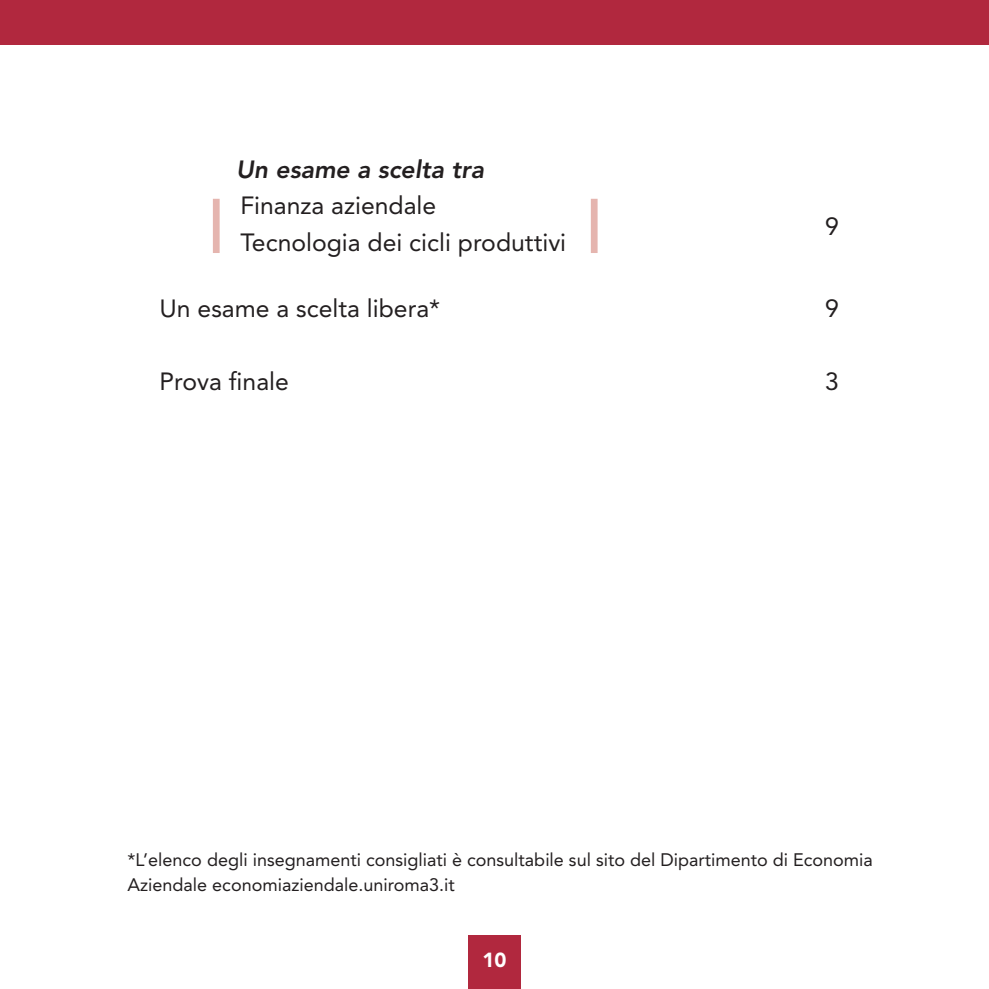
<style>
.page{position:relative;width:989px;height:989px;background:#fff}
.page>*{position:absolute;margin:0;border:0;box-sizing:border-box;transform-origin:0 0}
.t1{font:24.75px "Avenir";color:#231f20}
.t2{font:italic 800 24.75px "Avenir";color:#231f20}
.t3{font:900 20.25px "Avenir";color:#fff}
.t4{font:18px/24.5px "Avenir";color:#231f20}
</style>
<div class="page">
<div style="left:468px;top:934px;width:53px;height:55px;background:#b1283e"></div>
<div style="left:0;top:0;width:989px;height:45px;background:#b1283e"></div>
<div style="left:213px;top:199px;width:7px;height:54px;background:#e5b5af"></div>
<div style="left:591px;top:199px;width:6px;height:54px;background:#e5b5af"></div>
<h1 class="t2" style="left:236px;top:155px;width:249px">Un esame a scelta tra</h1>
<h1 class="t1" style="left:240px;top:186px;width:197px">Finanza aziendale</h1>
<h1 class="t1" style="left:240px;top:222px;width:327px">Tecnologia dei cicli produttivi</h1>
<h1 class="t1" style="left:825px;top:206px;width:15px">9</h1>
<h1 class="t1" style="left:159px;top:288px;width:282px">Un esame a scelta libera*</h1>
<h1 class="t1" style="left:825px;top:288px;width:15px">9</h1>
<h1 class="t1" style="left:159px;top:361px;width:131px">Prova finale</h1>
<h1 class="t1" style="left:825px;top:361px;width:15px">3</h1>
<p class="t4" style="left:128px;top:847px;width:747px">*L’elenco degli insegnamenti consigliati è consultabile sul sito del Dipartimento di Economia<br>Aziendale economiaziendale.uniroma3.it</p>
<p class="t3" style="left:482px;top:942px;width:25px">10</p>
</div>
